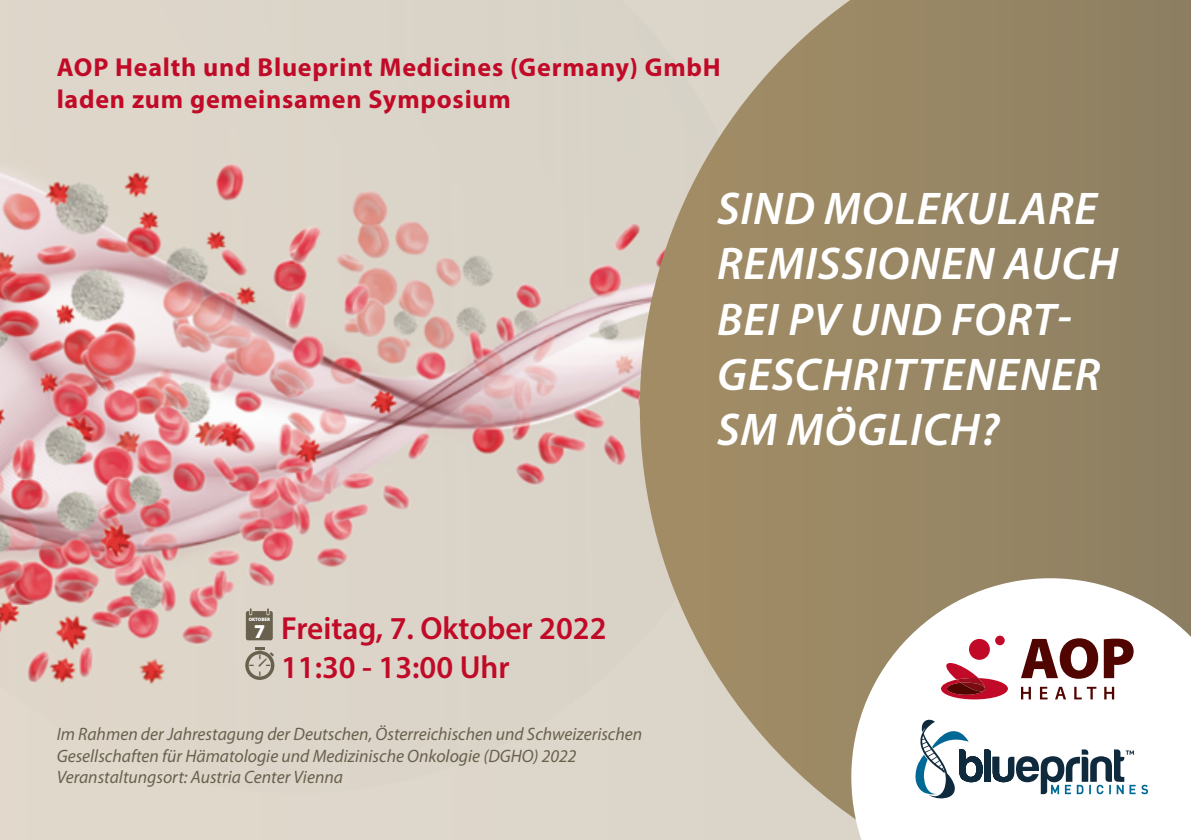
<style>
.page{position:relative;width:1191px;height:840px;background:#fff}
.page>*{position:absolute;margin:0;border:0;box-sizing:border-box;transform-origin:0 0}
.t1{font:italic 600 46px/55.2px "Myriad Pro";letter-spacing:.02em;color:#fff}
.t2{font:600 32px/38.4px "Myriad Pro";color:#c10a27}
.t3{font:700 26px/31.2px "Myriad Pro";letter-spacing:.03em;color:#c10a27}
.t4{font:900 19.8px "Myriad Pro";color:#fff}
.t5{font:italic 18px/21.6px "Myriad Pro";color:#69614e}
.t6{font:900 5px "Myriad Pro";color:#fff}
</style>
<div class="page">
<img style="left:0;top:0;width:640px;height:831px">
<svg style="left:640px;top:0;width:551px;height:839px;background:#a29273"></svg>
<svg style="left:851px;top:578px;width:340px;height:261px"></svg>
<svg style="left:914px;top:719px;width:234px;height:79px"></svg>
<svg style="left:1021px;top:638px;width:112px;height:40px"></svg>
<svg style="left:941px;top:662px;width:67px;height:37px"></svg>
<div style="left:969px;top:638px;width:21px;height:21px;background:#c10a27;border-radius:50%"></div>
<div style="left:995px;top:635px;width:9px;height:10px;background:#c10a27;border-radius:50%"></div>
<svg style="left:1021px;top:686px;width:10px;height:13px"></svg>
<svg style="left:1040px;top:686px;width:7px;height:13px"></svg>
<svg style="left:1055px;top:686px;width:11px;height:13px"></svg>
<svg style="left:1074px;top:686px;width:22px;height:13px"></svg>
<svg style="left:1104px;top:686px;width:10px;height:13px"></svg>
<svg style="left:245px;top:646px;width:29px;height:33px"></svg>
<svg style="left:246px;top:608px;width:27px;height:32px"></svg>
<div style="left:248px;top:623px;width:24px;height:16px;background:#69614e"></div>
<div style="left:254px;top:613px;width:11px;height:6px;background:#69614e"></div>
<div style="left:247px;top:617px;width:24px;height:6px;background:#69614e"></div>
<h3 class="t3" style="left:57px;top:52px;width:665px">AOP Health und Blueprint Medicines (Germany) GmbH laden zum gemeinsamen Symposium</h3>
<p class="t6" style="left:249px;top:616px;width:23px">OKTOBER</p>
<p class="t4" style="left:254px;top:620px;width:13px">7</p>
<h2 class="t2" style="left:281px;top:608px;width:327px">Freitag, 7. Oktober 2022<br>11:30 - 13:00 Uhr</h2>
<p class="t5" style="left:57px;top:723px;width:587px">Im Rahmen der Jahrestagung der Deutschen, Österreichischen und Schweizerischen<br>Gesellschaften für Hämatologie und Medizinische Onkologie (DGHO) 2022<br>Veranstaltungsort: Austria Center Vienna</p>
<h1 class="t1" style="left:717px;top:180px;width:403px">SIND MOLEKULARE<br>REMISSIONEN AUCH<br>BEI PV UND FORT-<br>GESCHRITTENENER<br>SM MÖGLICH?</h1>
</div>
